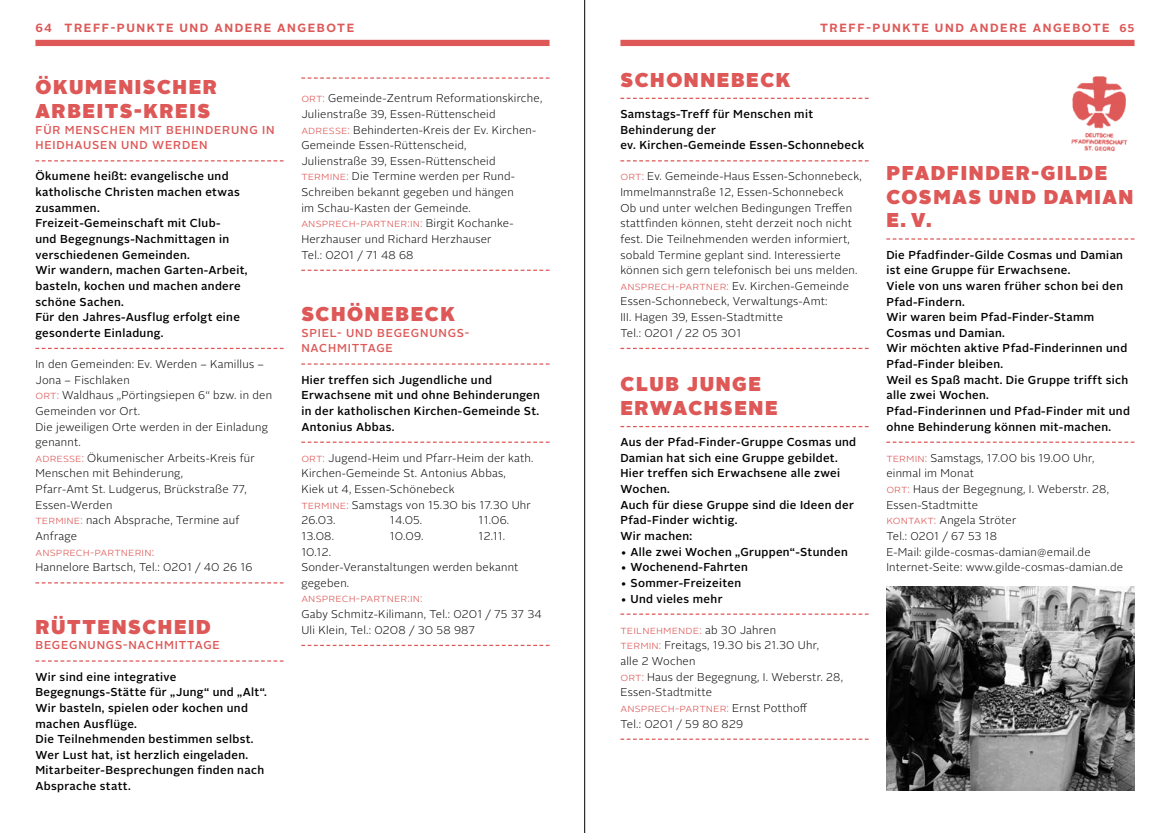
<style>
.page{position:relative;width:1170px;height:833px;background:#fff}
.page>*{position:absolute;margin:0;border:0;box-sizing:border-box;transform-origin:0 0}
.t1{font:900 20px/23.5px "Alright Sans";letter-spacing:.08em;color:#dd5857}
.t2{font:700 11.88px "Alright Sans";letter-spacing:.13em;color:#dd5857}
.t3{font:500 11.5px/15.6px "Alright Sans";letter-spacing:.03em;color:#000}
.t4{font:300 11.5px "Alright Sans";letter-spacing:.01em;color:#dd5857}
.t5{font:500 11.5px/15.6px "Alright Sans";letter-spacing:.07em;color:#dd5857}
.t6{font:300 11.25px/15.6px "Alright Sans";letter-spacing:.02em;color:#000}
.s1{font-size:11.25px}
.s2{font-size:11.5px;color:#dd5857}
.s3{font-size:11.25px;color:#000}
</style>
<div class="page">
<div style="left:620px;top:40px;width:514px;height:6px;background:#dd5857"></div>
<div style="left:35px;top:40px;width:514px;height:6px;background:#dd5857"></div>
<svg style="left:35px;top:160px;width:248px;height:1px"></svg>
<svg style="left:35px;top:348px;width:248px;height:1px"></svg>
<svg style="left:35px;top:582px;width:248px;height:1px"></svg>
<svg style="left:35px;top:660px;width:248px;height:1px"></svg>
<svg style="left:301px;top:77px;width:248px;height:2px"></svg>
<svg style="left:301px;top:270px;width:248px;height:1px"></svg>
<svg style="left:301px;top:363px;width:248px;height:2px"></svg>
<svg style="left:301px;top:441px;width:248px;height:2px"></svg>
<svg style="left:301px;top:645px;width:248px;height:1px"></svg>
<svg style="left:620px;top:98px;width:248px;height:1px"></svg>
<svg style="left:620px;top:160px;width:248px;height:1px"></svg>
<svg style="left:620px;top:348px;width:248px;height:1px"></svg>
<svg style="left:620px;top:426px;width:248px;height:1px"></svg>
<svg style="left:620px;top:613px;width:248px;height:2px"></svg>
<svg style="left:620px;top:738px;width:248px;height:2px"></svg>
<img style="left:1071px;top:76px;width:57px;height:76px">
<img style="left:886px;top:587px;width:248px;height:203px">
<svg style="left:886px;top:238px;width:248px;height:2px"></svg>
<svg style="left:886px;top:441px;width:248px;height:2px"></svg>
<hr style="left:584px;top:0;width:1px;height:833px;background:#000">
<p class="t2" style="left:35px;top:20px;width:320px">64 TREFF-PUNKTE UND ANDERE ANGEBOTE</p>
<p class="t2" style="left:820px;top:20px;width:316px">TREFF-PUNKTE UND ANDERE ANGEBOTE <span class="s1">65</span></p>
<h1 class="t1" style="left:35px;top:76px;width:183px">ÖKUMENISCHER<br>ARBEITS-KREIS</h1>
<p class="t5" style="left:35px;top:122px;width:241px">FÜR MENSCHEN MIT BEHINDERUNG IN<br>HEIDHAUSEN UND WERDEN</p>
<p class="t3" style="left:35px;top:169px;width:213px">Ökumene heißt: evangelische und katholische Christen machen etwas zusammen.<br>Freizeit-Gemeinschaft mit Club-<br>und Begegnungs-Nachmittagen in verschiedenen Gemeinden.<br>Wir wandern, machen Garten-Arbeit, basteln, kochen und machen andere schöne Sachen.<br>Für den Jahres-Ausflug erfolgt eine gesonderte Einladung.</p>
<p class="t6" style="left:35px;top:356px;width:238px">In den Gemeinden: Ev. Werden – Kamillus –<br>Jona – Fischlaken<br><span class="s2">Ort:</span> Waldhaus „Pörtingsiepen 6“ bzw. in den<br>Gemeinden vor Ort.<br>Die jeweiligen Orte werden in der Einladung genannt.<br><span class="s2">Adresse:</span> Ökumenischer Arbeits-Kreis für<br>Menschen mit Behinderung,<br>Pfarr-Amt St. Ludgerus, Brückstraße 77,<br>Essen-Werden<br><span class="s2">Termine:</span> nach Absprache, Termine auf<br>Anfrage</p>
<p class="t4" style="left:35px;top:544px;width:120px">Ansprech-Partnerin:</p>
<p class="t6" style="left:35px;top:559px;width:218px">Hannelore Bartsch, Tel.: 0201 / 40 26 16</p>
<h1 class="t1" style="left:35px;top:615px;width:177px">RÜTTENSCHEID</h1>
<p class="t5" style="left:35px;top:637px;width:186px">BEGEGNUNGS-NACHMITTAGE</p>
<p class="t3" style="left:35px;top:669px;width:233px">Wir sind eine integrative<br>Begegnungs-Stätte für „Jung“ und „Alt“.<br>Wir basteln, spielen oder kochen und machen Ausflüge.<br>Die Teilnehmenden bestimmen selbst.<br>Wer Lust hat, ist herzlich eingeladen.<br>Mitarbeiter-Besprechungen finden nach<br>Absprache statt.</p>
<p class="t6" style="left:301px;top:91px;width:242px"><span class="s2">Ort:</span> Gemeinde-Zentrum Reformationskirche, Julienstraße 39, Essen-Rüttenscheid <span class="s2">Adresse:</span> Behinderten-Kreis der Ev. Kirchen-Gemeinde Essen-Rüttenscheid,<br>Julienstraße 39, Essen-Rüttenscheid <span class="s2">Termine:</span> Die Termine werden per Rund-Schreiben bekannt gegeben und hängen<br>im Schau-Kasten der Gemeinde.</p>
<p class="t4" style="left:301px;top:216px;width:214px">Ansprech-Partner:in: <span class="s3">Birgit Kochanke-</span></p>
<p class="t6" style="left:301px;top:231px;width:192px">Herzhauser und Richard Herzhauser<br>Tel.: 0201 / 71 48 68</p>
<h1 class="t1" style="left:301px;top:302px;width:155px">SCHÖNEBECK</h1>
<p class="t5" style="left:301px;top:325px;width:169px">SPIEL- UND BEGEGNUNGS-<br>NACHMITTAGE</p>
<p class="t3" style="left:301px;top:372px;width:240px">Hier treffen sich Jugendliche und Erwachsene mit und ohne Behinderungen in der katholischen Kirchen-Gemeinde St.<br>Antonius Abbas.</p>
<p class="t6" style="left:301px;top:450px;width:234px"><span class="s2">Ort:</span> Jugend-Heim und Pfarr-Heim der kath.<br>Kirchen-Gemeinde St. Antonius Abbas,<br>Kiek ut 4, Essen-Schönebeck<br><span class="s2">Termine:</span> Samstags von 15.30 bis 17.30 Uhr<br>26.03.</p>
<p class="t6" style="left:390px;top:513px;width:34px">14.05.</p>
<p class="t6" style="left:478px;top:513px;width:32px">11.06.</p>
<p class="t6" style="left:301px;top:528px;width:34px">13.08.</p>
<p class="t6" style="left:390px;top:528px;width:35px">10.09.</p>
<p class="t6" style="left:478px;top:528px;width:28px">12.11.</p>
<p class="t6" style="left:301px;top:544px;width:218px">10.12.<br>Sonder-Veranstaltungen werden bekannt gegeben.</p>
<p class="t4" style="left:301px;top:591px;width:123px">Ansprech-Partner:in:</p>
<p class="t6" style="left:301px;top:606px;width:242px">Gaby Schmitz-Kilimann, Tel.: 0201 / 75 37 34<br>Uli Klein, Tel.: 0208 / 30 58 987</p>
<h1 class="t1" style="left:620px;top:68px;width:171px">SCHONNEBECK</h1>
<p class="t3" style="left:620px;top:106px;width:245px">Samstags-Treff für Menschen mit<br>Behinderung der<br>ev. Kirchen-Gemeinde Essen-Schonnebeck</p>
<p class="t6" style="left:620px;top:169px;width:243px"><span class="s2">Ort:</span> Ev. Gemeinde-Haus Essen-Schonnebeck, Immelmannstraße 12, Essen-Schonnebeck Ob und unter welchen Bedingungen Treffen stattfinden können, steht derzeit noch nicht fest. Die Teilnehmenden werden informiert, sobald Termine geplant sind. Interessierte können sich gern telefonisch bei uns melden.<br><span class="s2">Ansprech-Partner:</span> Ev. Kirchen-Gemeinde Essen-Schonnebeck, Verwaltungs-Amt:<br>III. Hagen 39, Essen-Stadtmitte<br>Tel.: 0201 / 22 05 301</p>
<h1 class="t1" style="left:620px;top:372px;width:159px">CLUB JUNGE<br>ERWACHSENE</h1>
<p class="t3" style="left:620px;top:434px;width:237px">Aus der Pfad-Finder-Gruppe Cosmas und<br>Damian hat sich eine Gruppe gebildet.<br>Hier treffen sich Erwachsene alle zwei<br>Wochen.<br>Auch für diese Gruppe sind die Ideen der<br>Pfad-Finder wichtig.<br>Wir machen:</p>
<p class="t3" style="left:620px;top:544px;width:229px">• Alle zwei Wochen „Gruppen“-Stunden</p>
<p class="t3" style="left:620px;top:559px;width:129px">• Wochenend-Fahrten</p>
<p class="t3" style="left:620px;top:575px;width:122px">• Sommer-Freizeiten</p>
<p class="t3" style="left:620px;top:591px;width:104px">• Und vieles mehr</p>
<p class="t4" style="left:620px;top:622px;width:157px">Teilnehmende: <span class="s3">ab 30 Jahren</span></p>
<p class="t6" style="left:620px;top:638px;width:224px"><span class="s2">Termin:</span> Freitags, 19.30 bis 21.30 Uhr,<br>alle 2 Wochen<br><span class="s2">Ort:</span> Haus der Begegnung, I. Weberstr. 28,<br>Essen-Stadtmitte</p>
<p class="t4" style="left:620px;top:700px;width:188px">Ansprech-Partner: <span class="s3">Ernst Potthoff</span></p>
<p class="t6" style="left:620px;top:716px;width:124px">Tel.: 0201 / 59 80 829</p>
<h1 class="t1" style="left:886px;top:161px;width:248px">PFADFINDER-GILDE<br>COSMAS UND DAMIAN<br>E. V.</h1>
<p class="t3" style="left:886px;top:247px;width:245px">Die Pfadfinder-Gilde Cosmas und Damian ist eine Gruppe für Erwachsene.<br>Viele von uns waren früher schon bei den<br>Pfad-Findern.<br>Wir waren beim Pfad-Finder-Stamm<br>Cosmas und Damian.<br>Wir möchten aktive Pfad-Finderinnen und<br>Pfad-Finder bleiben.<br>Weil es Spaß macht. Die Gruppe trifft sich alle zwei Wochen.<br>Pfad-Finderinnen und Pfad-Finder mit und ohne Behinderung können mit-machen.</p>
<p class="t6" style="left:886px;top:450px;width:238px"><span class="s2">Termin:</span> Samstags, 17.00 bis 19.00 Uhr, einmal im Monat<br><span class="s2">Ort:</span> Haus der Begegnung, I. Weberstr. 28,<br>Essen-Stadtmitte<br><span class="s2">Ko ntakt:</span> Angela Ströter<br>Tel.: 0201 / 67 53 18<br>E-Mail: gilde-cosmas-damian@email.de<br>Internet-Seite: www.gilde-cosmas-damian.de</p>
</div>
